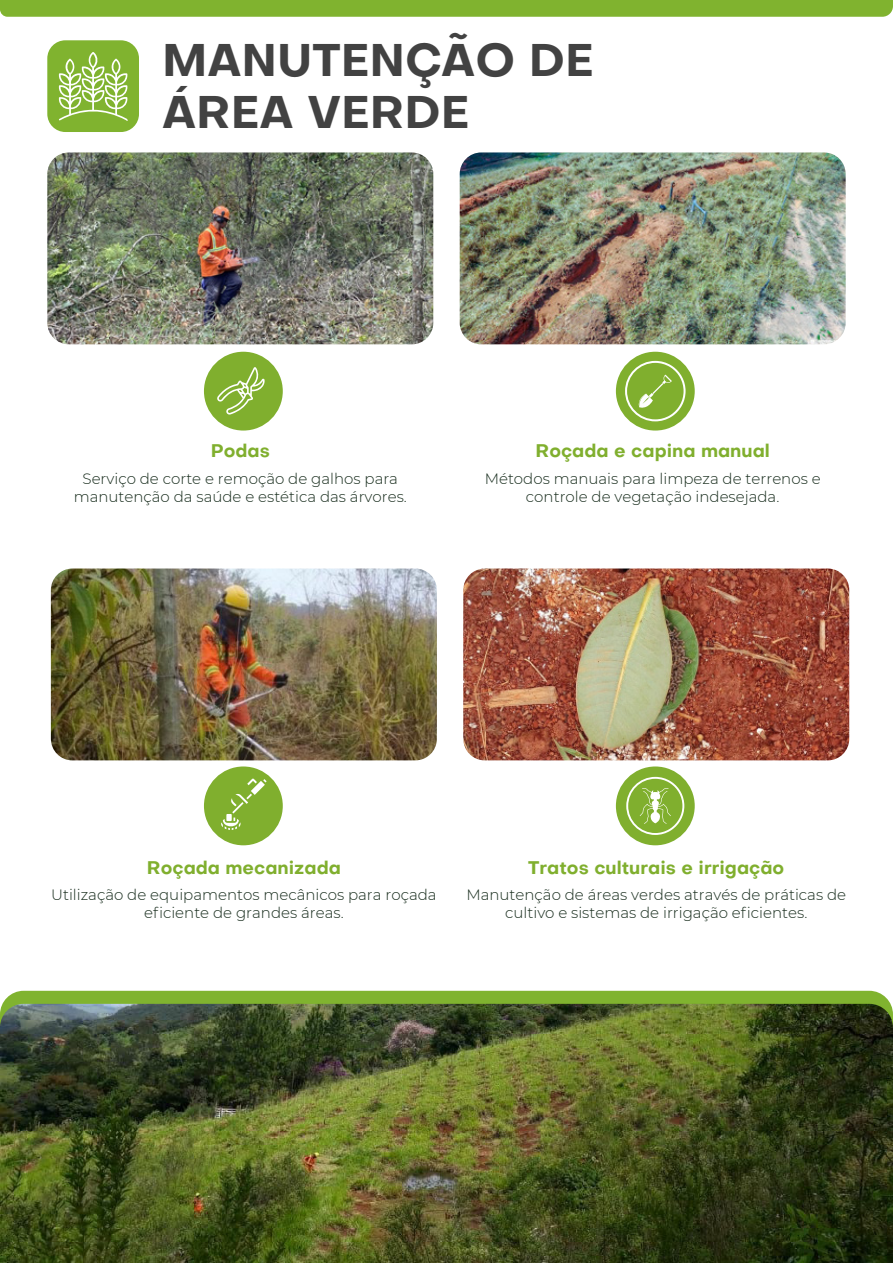
<style>
.page{position:relative;width:893px;height:1263px;background:#fff}
.page>*{position:absolute;margin:0;border:0;box-sizing:border-box;transform-origin:0 0}
.t1{font:700 45px/52.5px "Objective";color:#424242}
.t2{font:700 18px "Objective";color:#80af2e}
.t3{font:300 15px/18px "Montserrat";color:#162b1b;text-align:center}
</style>
<div class="page">
<div style="left:204px;top:766px;width:79px;height:79px;background:#80af2e;border-radius:50%"></div>
<div style="left:616px;top:766px;width:79px;height:79px;background:#80af2e;border-radius:50%"></div>
<div style="left:204px;top:352px;width:79px;height:79px;background:#80af2e;border-radius:50%"></div>
<div style="left:616px;top:352px;width:79px;height:79px;background:#80af2e;border-radius:50%"></div>
<img style="left:51px;top:568px;width:386px;height:192px">
<img style="left:463px;top:568px;width:386px;height:192px">
<svg style="left:2px;top:991px;width:889px;height:13px;background:#81b332"></svg>
<div style="left:0;top:0;width:893px;height:17px;background:#80b32f"></div>
<img style="left:47px;top:152px;width:386px;height:192px">
<img style="left:460px;top:152px;width:386px;height:192px">
<img style="left:0;top:1004px;width:893px;height:259px">
<div style="left:47px;top:40px;width:92px;height:92px;background:#80b32f;border-radius:18px"></div>
<svg style="left:217px;top:367px;width:48px;height:48px"></svg>
<svg style="left:251px;top:781px;width:14px;height:14px"></svg>
<svg style="left:232px;top:802px;width:12px;height:11px"></svg>
<svg style="left:247px;top:778px;width:10px;height:7px"></svg>
<svg style="left:231px;top:793px;width:21px;height:13px"></svg>
<svg style="left:221px;top:814px;width:20px;height:16px"></svg>
<svg style="left:59px;top:52px;width:69px;height:69px"></svg>
<svg style="left:625px;top:361px;width:61px;height:60px"></svg>
<svg style="left:626px;top:777px;width:58px;height:58px"></svg>
<h1 class="t1" style="left:162px;top:33px;width:433px">MANUTENÇÃO DE<br>ÁREA VERDE</h1>
<p class="t2" style="left:211px;top:438px;width:61px">Podas</p>
<p class="t3" style="left:74px;top:469px;width:335px">Serviço de corte e remoção de galhos para manutenção da saúde e estética das árvores.</p>
<p class="t2" style="left:535px;top:438px;width:236px">Roçada e capina manual</p>
<p class="t3" style="left:485px;top:469px;width:337px">Métodos manuais para limpeza de terrenos e controle de vegetação indesejada.</p>
<p class="t2" style="left:147px;top:854px;width:196px">Roçada mecanizada</p>
<p class="t3" style="left:51px;top:885px;width:387px">Utilização de equipamentos mecânicos para roçada eficiente de grandes áreas.</p>
<p class="t2" style="left:528px;top:854px;width:258px">Tratos culturais e irrigação</p>
<p class="t3" style="left:466px;top:885px;width:381px">Manutenção de áreas verdes através de práticas de cultivo e sistemas de irrigação eficientes.</p>
</div>
